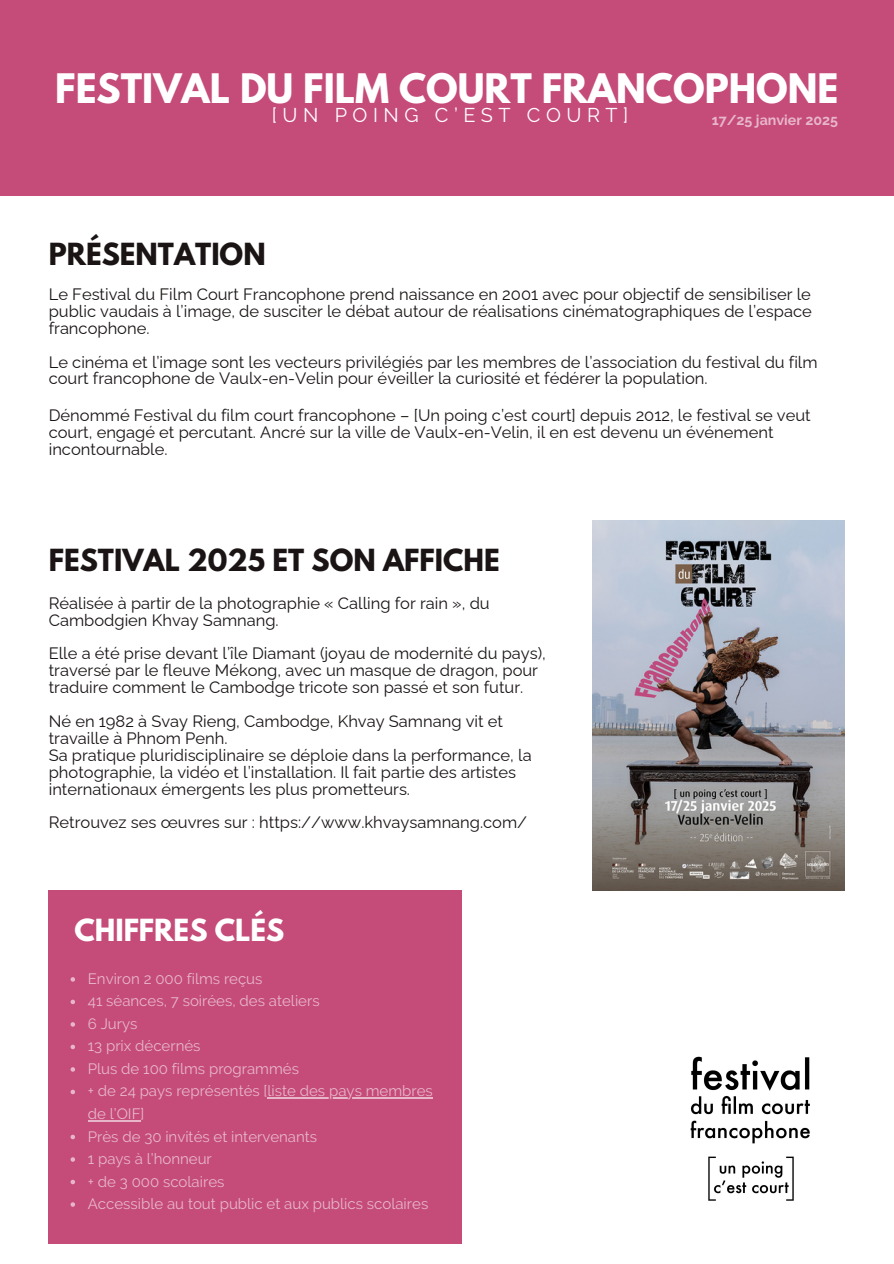
<style>
.page{position:relative;width:894px;height:1264px;background:#fff}
.page>*{position:absolute;margin:0;border:0;box-sizing:border-box;transform-origin:0 0}
.t1{font:700 36px "League Spartan";color:#fff}
.t2{font:700 27px "League Spartan";color:#1a1514}
.t3{font:700 27px "League Spartan";color:#fff}
.t4{font:19.8px "Raleway";letter-spacing:.28em;color:#fff}
.t5{font:16.5px/16.8px "Raleway";color:#1a1514}
.t6{font:15px/22.5px "Raleway";color:#fff}
.t7{font:700 14.25px "Raleway";color:#fff}
</style>
<div class="page">
<div style="left:0;top:0;width:893px;height:195px;background:#c54b79"></div>
<img style="left:690px;top:1056px;width:120px;height:145px">
<img style="left:592px;top:521px;width:252px;height:369px">
<div style="left:49px;top:890px;width:412px;height:353px;background:#c54b79"></div>
<svg style="left:71px;top:977px;width:4px;height:4px"></svg>
<svg style="left:71px;top:999px;width:4px;height:5px"></svg>
<svg style="left:71px;top:1022px;width:4px;height:4px"></svg>
<svg style="left:71px;top:1044px;width:4px;height:5px"></svg>
<svg style="left:71px;top:1067px;width:4px;height:4px"></svg>
<svg style="left:71px;top:1089px;width:4px;height:5px"></svg>
<hr style="left:267px;top:1097px;width:166px;height:1px;background:#fff">
<hr style="left:88px;top:1120px;width:52px;height:1px;background:#fff">
<svg style="left:71px;top:1134px;width:4px;height:5px"></svg>
<svg style="left:71px;top:1157px;width:4px;height:4px"></svg>
<svg style="left:71px;top:1179px;width:4px;height:5px"></svg>
<svg style="left:71px;top:1202px;width:4px;height:4px"></svg>
<p class="t1" style="left:55px;top:71px;width:784px">FESTIVAL DU FILM COURT FRANCOPHONE</p>
<h1 class="t4" style="left:272px;top:103px;width:358px">[UN POING C’EST COURT]</h1>
<p class="t7" style="left:711px;top:111px;width:128px">17/25 janvier 2025</p>
<h3 class="t2" style="left:49px;top:240px;width:218px">PRÉSENTATION</h3>
<h4 class="t5" style="left:49px;top:286px;width:764px;text-align:justify">Le Festival du Film Court Francophone prend naissance en 2001 avec pour objectif de sensibiliser le public vaudais à l’image, de susciter le débat autour de réalisations cinématographiques de l’espace francophone.</h4>
<h4 class="t5" style="left:49px;top:353px;width:770px">Le cinéma et l’image sont les vecteurs privilégiés par les membres de l’association du festival du film court francophone de Vaulx-en-Velin pour éveiller la curiosité et fédérer la population.</h4>
<h4 class="t5" style="left:49px;top:406px;width:763px">Dénommé Festival du film court francophone – [Un poing c’est court] depuis 2012, le festival se veut court, engagé et percutant. Ancré sur la ville de Vaulx-en-Velin, il en est devenu un événement incontournable.</h4>
<p class="t2" style="left:49px;top:546px;width:452px">FESTIVAL 2025 ET SON AFFICHE</p>
<h2 class="t5" style="left:49px;top:594px;width:442px">Réalisée à partir de la photographie « Calling for rain », du<br>Cambodgien Khvay Samnang.</h2>
<h4 class="t5" style="left:49px;top:645px;width:498px">Elle a été prise devant l’île Diamant (joyau de modernité du pays), traversé par le fleuve Mékong, avec un masque de dragon, pour traduire comment le Cambodge tricote son passé et son futur.</h4>
<h4 class="t5" style="left:49px;top:712px;width:484px">Né en 1982 à Svay Rieng, Cambodge, Khvay Samnang vit et travaille à Phnom Penh.<br>Sa pratique pluridisciplinaire se déploie dans la performance, la photographie, la vidéo et l’installation. Il fait partie des artistes internationaux émergents les plus prometteurs.</h4>
<h4 class="t5" style="left:49px;top:814px;width:480px">Retrouvez ses œuvres sur : https://www.khvaysamnang.com/</h4>
<h2 class="t3" style="left:74px;top:917px;width:211px">CHIFFRES CLÉS</h2>
<p class="t6" style="left:88px;top:967px;width:346px">Environ 2 000 films reçus<br>41 séances, 7 soirées, des ateliers<br>6 Jurys<br>13 prix décernés<br>Plus de 100 films programmés<br>+ de 24 pays représentés [liste des pays membres de l’OIF]<br>Près de 30 invités et intervenants<br>1 pays à l’honneur<br>+ de 3 000 scolaires<br>Accessible au tout public et aux publics scolaires</p>
</div>
